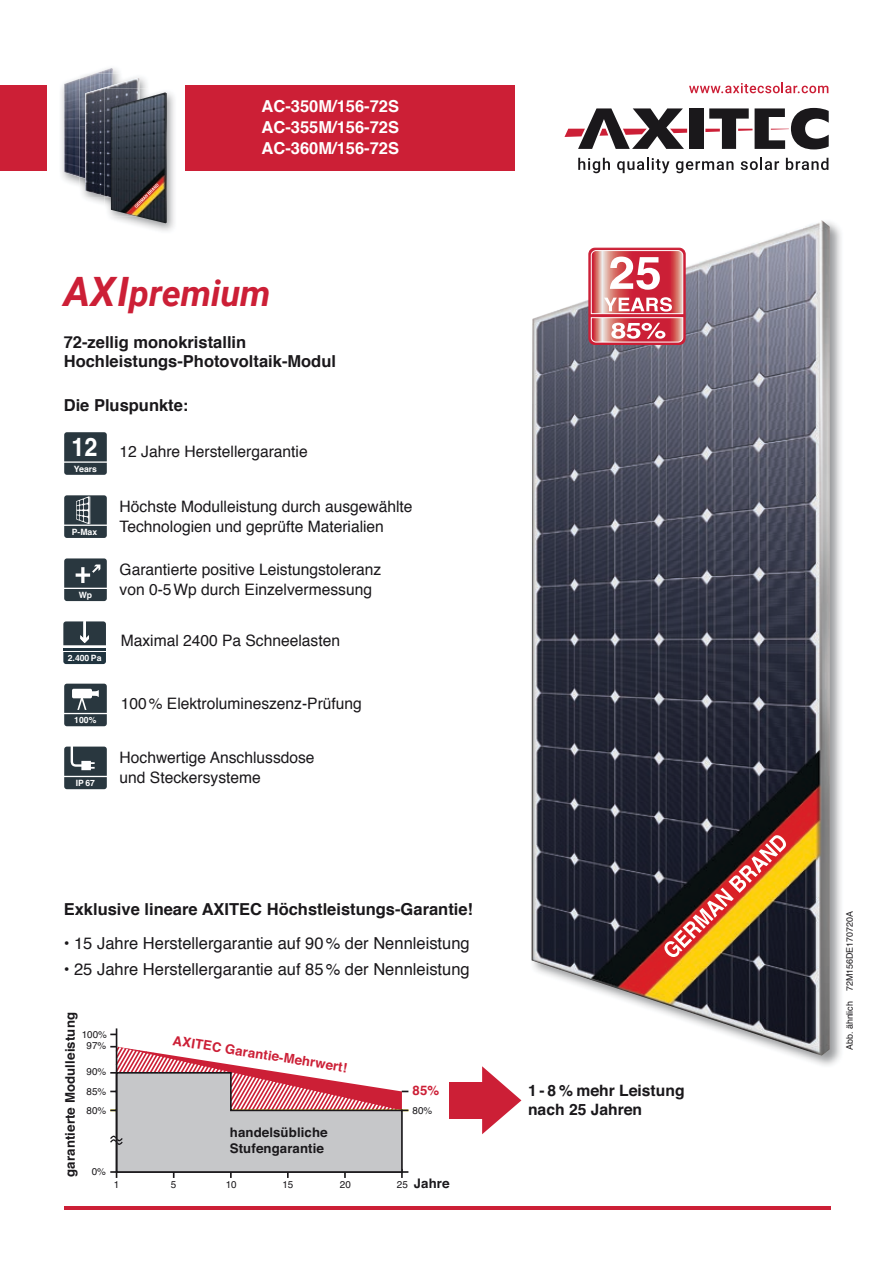
<style>
.page{position:relative;width:893px;height:1263px;background:#fff}
.page>*{position:absolute;margin:0;border:0;box-sizing:border-box;transform-origin:0 0}
.t1{font:italic 700 36px "Roboto";color:#cc1f36}
.t2{font:700 25.65px "Helvetica";color:#fff;scale:.91 1}
.t3{font:700 16.5px/19px "Helvetica";color:#1a181b}
.t4{font:16.5px "Helvetica";color:#1a181b}
.t5{font:700 16.5px/21px "Helvetica";color:#fff;text-align:justify}
.t6{font:15.75px/20.2px "Helvetica";color:#1a181b}
.t7{font:700 15.6px/18.8px "Helvetica";color:#1a181b}
.t8{font:700 13.2px/15.9px "Helvetica";letter-spacing:.01em;color:#1a181b}
.t9{font:700 13.2px "Helvetica";color:#cc1f36}
.t10{font:9.9px/19.4px "Helvetica";color:#1a181b;text-align:center}
.t11{font:9px "Helvetica";color:#1a181b}
.t12{font:700 8.7px "Helvetica";color:#fff}
.s1{font-size:40.5px}
.s2{font-weight:400;font-size:9.9px}
</style>
<div class="page">
<div style="left:185px;top:85px;width:329px;height:86px;background:#cc1f36"></div>
<div style="left:0;top:85px;width:46px;height:86px;background:#cc1f36"></div>
<img style="left:64px;top:68px;width:49px;height:109px">
<img style="left:86px;top:77px;width:61px;height:127px">
<img style="left:79px;top:74px;width:44px;height:124px">
<img style="left:79px;top:74px;width:34px;height:52px">
<img style="left:79px;top:126px;width:6px;height:53px">
<img style="left:85px;top:78px;width:54px;height:118px">
<img style="left:131px;top:92px;width:43px;height:139px">
<img style="left:105px;top:88px;width:34px;height:117px">
<img style="left:111px;top:92px;width:56px;height:131px">
<img style="left:136px;top:184px;width:23px;height:22px">
<div style="left:689px;top:108px;width:14px;height:41px;background:#1a181b"></div>
<svg style="left:564px;top:108px;width:123px;height:41px"></svg>
<svg style="left:705px;top:108px;width:124px;height:41px"></svg>
<svg style="left:578px;top:158px;width:32px;height:15px"></svg>
<svg style="left:617px;top:158px;width:52px;height:15px"></svg>
<svg style="left:676px;top:161px;width:57px;height:12px"></svg>
<svg style="left:741px;top:158px;width:38px;height:12px"></svg>
<svg style="left:786px;top:158px;width:42px;height:12px"></svg>
<svg style="left:689px;top:83px;width:139px;height:10px"></svg>
<hr style="left:64px;top:1207px;width:767px;height:3px;background:#cc1f36">
<svg style="left:64px;top:432px;width:43px;height:43px;background:#334148"></svg>
<svg style="left:64px;top:558px;width:43px;height:43px;background:#424e55"></svg>
<svg style="left:64px;top:684px;width:43px;height:42px;background:#505c62"></svg>
<svg style="left:64px;top:495px;width:43px;height:43px;background:#445158"></svg>
<svg style="left:64px;top:746px;width:43px;height:43px;background:#48545a"></svg>
<img style="left:796px;top:222px;width:45px;height:844px">
<img style="left:531px;top:220px;width:299px;height:836px">
<img style="left:673px;top:835px;width:113px;height:113px">
<div style="left:588px;top:248px;width:98px;height:97px;border:1px solid #cc1f36;border-radius:6px"></div>
<svg style="left:590px;top:250px;width:94px;height:93px"></svg>
<svg style="left:110px;top:1033px;width:6px;height:2px"></svg>
<hr style="left:116px;top:1028px;width:1px;height:150px;background:#1a181b">
<svg style="left:110px;top:1045px;width:298px;height:133px"></svg>
<svg style="left:482px;top:1066px;width:39px;height:68px"></svg>
<div style="left:449px;top:1082px;width:47px;height:36px;background:#cc1f36"></div>
<hr style="left:63px;top:648px;width:43px;height:3px;background:#20343f">
<svg style="left:63px;top:652px;width:43px;height:12px"></svg>
<svg style="left:63px;top:621px;width:43px;height:24px"></svg>
<p class="t5" style="left:261px;top:96px;width:139px">AC-350M/156-72S AC-355M/156-72S AC-360M/156-72S</p>
<h1 class="t1" style="left:64px;top:268px;width:208px"><span class="s1">AXI</span>premium</h1>
<p class="t3" style="left:64px;top:333px;width:274px">72-zellig monokristallin<br>Hochleistungs-Photovoltaik-Modul</p>
<p class="t3" style="left:64px;top:396px;width:126px">Die Pluspunkte:</p>
<p class="t6" style="left:120px;top:442px;width:190px">12 Jahre Herstellergarantie</p>
<h2 class="t2" style="left:72px;top:426px;width:30px">12</h2>
<p class="t12" style="left:74px;top:462px;width:25px">Years</p>
<p class="t12" style="left:72px;top:525px;width:27px">P-Max</p>
<p class="t12" style="left:79px;top:588px;width:15px">Wp</p>
<p class="t12" style="left:68px;top:651px;width:35px">2.400 Pa</p>
<p class="t12" style="left:74px;top:713px;width:24px">100%</p>
<p class="t12" style="left:76px;top:776px;width:21px">IP 67</p>
<p class="t6" style="left:120px;top:497px;width:294px">Höchste Modulleistung durch ausgewählte<br>Technologien und geprüfte Materialien</p>
<p class="t6" style="left:120px;top:559px;width:263px">Garantierte positive Leistungstoleranz von 0-5 Wp durch Einzelvermessung</p>
<p class="t6" style="left:121px;top:631px;width:221px">Maximal 2400 Pa Schneelasten</p>
<p class="t6" style="left:121px;top:694px;width:243px">100 % Elektrolumineszenz-Prüfung</p>
<p class="t6" style="left:120px;top:748px;width:196px">Hochwertige Anschlussdose und Steckersysteme</p>
<p class="t3" style="left:64px;top:900px;width:411px">Exklusive lineare AXITEC Höchstleistungs-Garantie!</p>
<p class="t4" style="left:64px;top:930px;width:407px">• 15 Jahre Herstellergarantie auf 90 % der Nennleistung</p>
<p class="t4" style="left:64px;top:956px;width:407px">• 25 Jahre Herstellergarantie auf 85 % der Nennleistung</p>
<p class="t8" style="left:62px;top:1177px;width:166px;rotate:-90deg">garantierte Modulleistung</p>
<p class="t10" style="left:82px;top:1029px;width:27px;line-height:11.7px">100%<br>97%</p>
<p class="t10" style="left:87px;top:1062px;width:21px;text-align:justify">90% 85% 80%</p>
<p class="t10" style="left:92px;top:1162px;width:16px">0%</p>
<p class="t9" style="left:175px;top:1029px;width:178px;rotate:9deg">AXITEC Garantie-Mehrwert!</p>
<p class="t8" style="left:230px;top:1124px;width:99px">handelsübliche<br>Stufengarantie</p>
<p class="t9" style="left:413px;top:1080px;width:28px">85%</p>
<p class="t10" style="left:413px;top:1101px;width:21px">80%</p>
<p class="t10" style="left:114px;top:1175px;width:7px">1</p>
<p class="t10" style="left:171px;top:1175px;width:7px">5</p>
<p class="t10" style="left:226px;top:1175px;width:13px">10</p>
<p class="t10" style="left:282px;top:1175px;width:13px">15</p>
<p class="t10" style="left:340px;top:1175px;width:13px">20</p>
<p class="t8" style="left:397px;top:1175px;width:54px"><span class="s2">25</span> Jahre</p>
<p class="t7" style="left:528px;top:1081px;width:158px">1 - 8 % mehr Leistung nach 25 Jahren</p>
<p class="t11" style="left:843px;top:1050px;width:141px;rotate:-90deg">Abb. ähnlich 72M156DE170720A</p>
</div>
